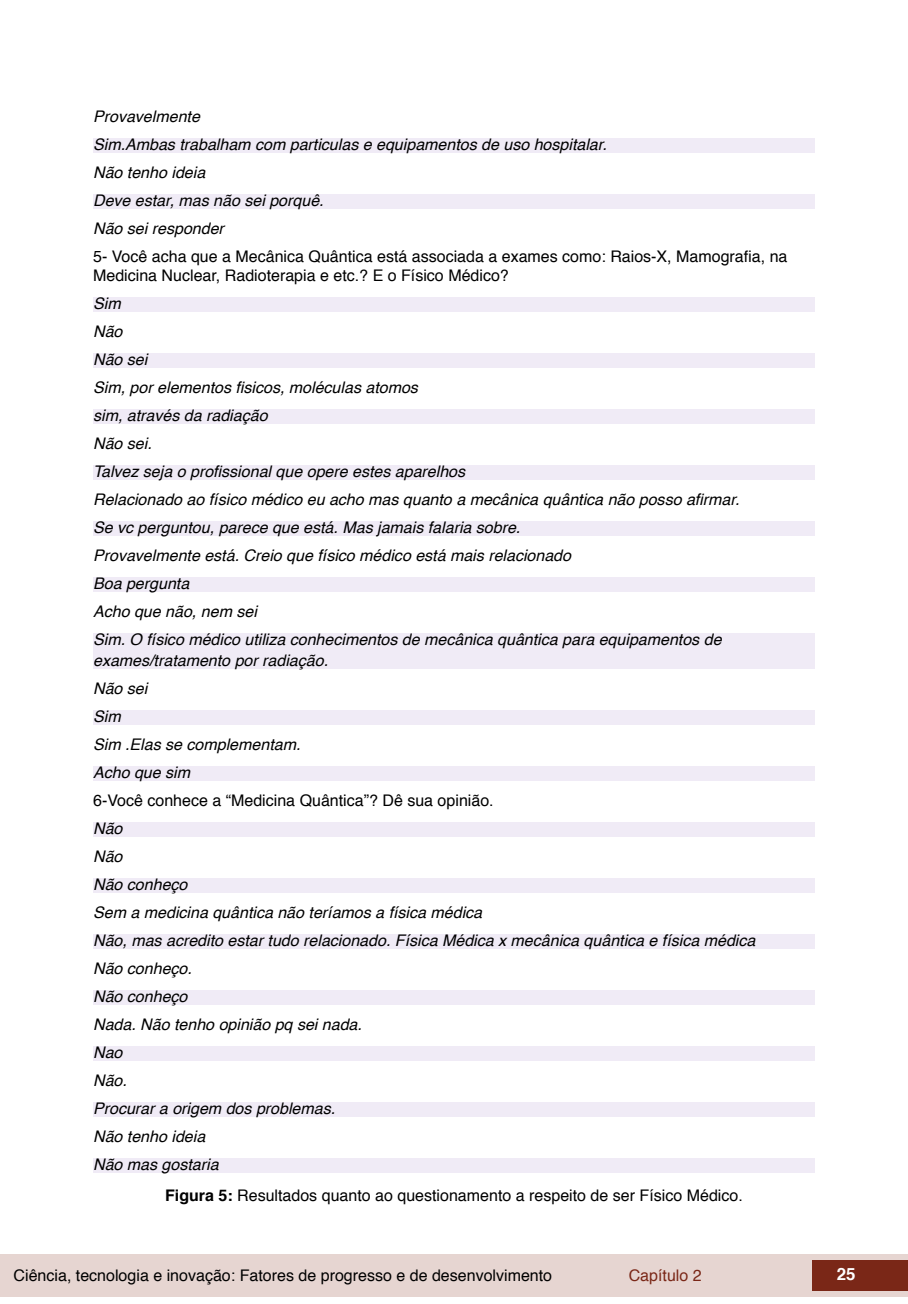
<style>
.page{position:relative;width:908px;height:1304px;background:#fff}
.page>*{position:absolute;margin:0;border:0;box-sizing:border-box;transform-origin:0 0}
.t1{font:700 16.8px "Helvetica";color:#fff}
.t2{font:italic 16px/28px "Helvetica";color:#000}
.t3{font:16px/19.2px "Helvetica";color:#000}
.t4{font:16px "Helvetica";color:#7a2717}
.s1{font-weight:700}
</style>
<div class="page">
<div style="left:0;top:1254px;width:906px;height:43px;background:#e6d5d1"></div>
<div style="left:812px;top:1261px;width:95px;height:30px;background:#7a2717"></div>
<div style="left:93px;top:138px;width:721px;height:14px;background:#f0ebf6"></div>
<div style="left:93px;top:194px;width:721px;height:14px;background:#f0ebf6"></div>
<div style="left:93px;top:297px;width:721px;height:15px;background:#f0ebf6"></div>
<div style="left:93px;top:353px;width:721px;height:15px;background:#f0ebf6"></div>
<div style="left:93px;top:409px;width:721px;height:15px;background:#f0ebf6"></div>
<div style="left:93px;top:465px;width:721px;height:15px;background:#f0ebf6"></div>
<div style="left:93px;top:521px;width:721px;height:15px;background:#f0ebf6"></div>
<div style="left:93px;top:577px;width:721px;height:15px;background:#f0ebf6"></div>
<div style="left:93px;top:633px;width:721px;height:36px;background:#f0ebf6"></div>
<div style="left:93px;top:710px;width:721px;height:15px;background:#f0ebf6"></div>
<div style="left:93px;top:766px;width:721px;height:15px;background:#f0ebf6"></div>
<div style="left:93px;top:822px;width:721px;height:15px;background:#f0ebf6"></div>
<div style="left:93px;top:878px;width:721px;height:15px;background:#f0ebf6"></div>
<div style="left:93px;top:934px;width:721px;height:15px;background:#f0ebf6"></div>
<div style="left:93px;top:990px;width:721px;height:15px;background:#f0ebf6"></div>
<div style="left:93px;top:1046px;width:721px;height:15px;background:#f0ebf6"></div>
<div style="left:93px;top:1102px;width:721px;height:15px;background:#f0ebf6"></div>
<div style="left:93px;top:1158px;width:721px;height:15px;background:#f0ebf6"></div>
<p class="t2" style="left:93px;top:102px;width:515px">Provavelmente<br>Sim.Ambas trabalham com particulas e equipamentos de uso hospitalar.<br>Não tenho ideia<br>Deve estar, mas não sei porquê.<br>Não sei responder</p>
<p class="t3" style="left:93px;top:247px;width:695px">5- Você acha que a Mecânica Quântica está associada a exames como: Raios-X, Mamografia, na<br>Medicina Nuclear, Radioterapia e etc.? E o Físico Médico?</p>
<p class="t2" style="left:93px;top:290px;width:647px">Sim<br>Não<br>Não sei<br>Sim, por elementos fisicos, moléculas atomos<br>sim, através da radiação<br>Não sei.<br>Talvez seja o profissional que opere estes aparelhos<br>Relacionado ao físico médico eu acho mas quanto a mecânica quântica não posso afirmar.<br>Se vc perguntou, parece que está. Mas jamais falaria sobre.<br>Provavelmente está. Creio que físico médico está mais relacionado<br>Boa pergunta<br>Acho que não, nem sei<br>Sim. O físico médico utiliza conhecimentos de mecânica quântica para equipamentos de</p>
<p class="t2" style="left:93px;top:647px;width:236px">exames/tratamento por radiação.<br>Não sei<br>Sim<br>Sim .Elas se complementam.<br>Acho que sim</p>
<p class="t3" style="left:93px;top:791px;width:402px">6-Você conhece a “Medicina Quântica”? Dê sua opinião.</p>
<p class="t2" style="left:93px;top:815px;width:663px">Não<br>Não<br>Não conheço<br>Sem a medicina quântica não teríamos a física médica<br>Não, mas acredito estar tudo relacionado. Física Médica x mecânica quântica e física médica<br>Não conheço.<br>Não conheço<br>Nada. Não tenho opinião pq sei nada.<br>Nao<br>Não.<br>Procurar a origem dos problemas.<br>Não tenho ideia<br>Não mas gostaria</p>
<p class="t3" style="left:165px;top:1186px;width:579px"><span class="s1">Figura 5:</span> Resultados quanto ao questionamento a respeito de ser Físico Médico.</p>
<p class="t3" style="left:14px;top:1266px;width:540px">Ciência, tecnologia e inovação: Fatores de progresso e de desenvolvimento</p>
<p class="t4" style="left:628px;top:1263px;width:74px">Capítulo 2</p>
<p class="t1" style="left:836px;top:1261px;width:20px">25</p>
</div>
